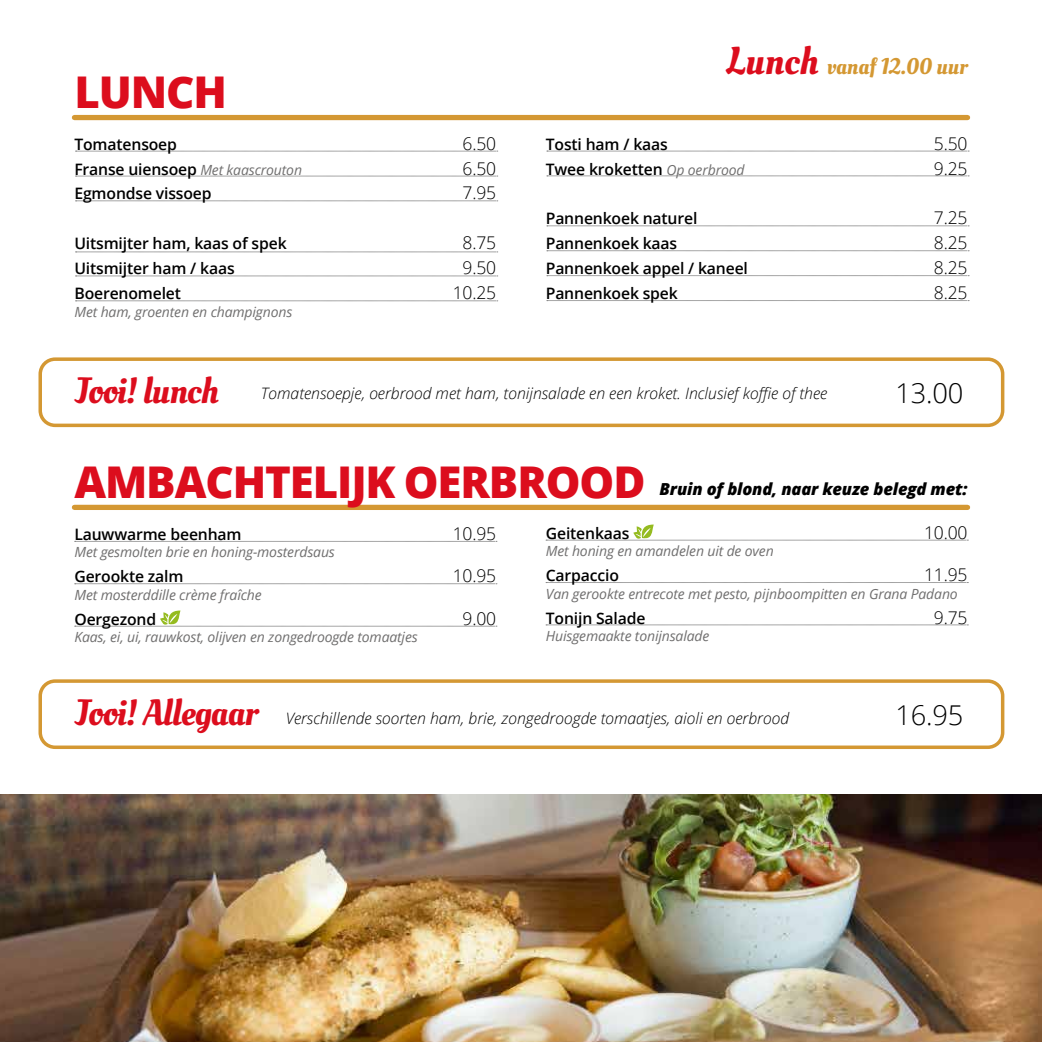
<style>
.page{position:relative;width:1042px;height:1042px;background:#fff}
.page>*{position:absolute;margin:0;border:0;box-sizing:border-box;transform-origin:0 0}
.t1{font:800 43.75px "Open Sans";letter-spacing:-.025em;color:#dc0d1d}
.t2{font:36.4px "Oleo Script";letter-spacing:-.02em;color:#dc0d1d}
.t3{font:300 27.3px "Open Sans";letter-spacing:-.01em;color:#000}
.t4{font:22.75px "Oleo Script";color:#d49833}
.t5{font:300 17.5px "Open Sans";letter-spacing:-.01em;color:#000}
.t6{font:italic 800 16.62px "Open Sans";letter-spacing:-.01em;color:#000}
.t7{font:600 15.75px "Open Sans";letter-spacing:-.01em;color:#000}
.t8{font:italic 300 15.75px "Open Sans";color:#000}
.t9{font:italic 14px "Open Sans";letter-spacing:-.01em;color:#706f6f}
.s1{font-weight:400;font-style:italic;font-size:14px;color:#706f6f}
.s2{font-size:38.5px;color:#dc0d1d}
</style>
<div class="page">
<svg style="left:75px;top:541px;width:422px;height:1px"></svg>
<svg style="left:75px;top:583px;width:422px;height:1px"></svg>
<svg style="left:546px;top:582px;width:422px;height:1px"></svg>
<svg style="left:546px;top:624px;width:422px;height:1px"></svg>
<svg style="left:75px;top:151px;width:423px;height:1px"></svg>
<svg style="left:75px;top:176px;width:423px;height:1px"></svg>
<svg style="left:75px;top:201px;width:423px;height:1px"></svg>
<svg style="left:75px;top:252px;width:423px;height:1px"></svg>
<svg style="left:75px;top:276px;width:423px;height:1px"></svg>
<svg style="left:75px;top:300px;width:423px;height:1px"></svg>
<svg style="left:547px;top:151px;width:422px;height:1px"></svg>
<svg style="left:547px;top:176px;width:422px;height:1px"></svg>
<svg style="left:547px;top:226px;width:422px;height:1px"></svg>
<svg style="left:547px;top:250px;width:422px;height:1px"></svg>
<svg style="left:547px;top:275px;width:422px;height:1px"></svg>
<svg style="left:547px;top:300px;width:422px;height:1px"></svg>
<svg style="left:75px;top:610px;width:422px;height:17px"></svg>
<svg style="left:546px;top:524px;width:422px;height:17px"></svg>
<div style="left:74px;top:115px;width:893px;height:5px;background:#d49833"></div>
<div style="left:74px;top:505px;width:893px;height:5px;background:#d49833"></div>
<img style="left:0;top:795px;width:1042px;height:247px">
<div style="left:38px;top:357px;width:966px;height:70px;border:4px solid #d49833;border-radius:15px"></div>
<div style="left:38px;top:679px;width:966px;height:70px;border:4px solid #d49833;border-radius:15px"></div>
<h1 class="t1" style="left:74px;top:59px;width:154px">LUNCH</h1>
<p class="t7" style="left:74px;top:133px;width:104px">Tomatensoep</p>
<p class="t5" style="left:462px;top:131px;width:35px">6.50</p>
<p class="t7" style="left:74px;top:158px;width:229px">Franse uiensoep <span class="s1">Met kaascrouton</span></p>
<p class="t5" style="left:462px;top:156px;width:35px">6.50</p>
<p class="t7" style="left:74px;top:183px;width:139px">Egmondse vissoep</p>
<p class="t5" style="left:462px;top:181px;width:35px">7.95</p>
<p class="t7" style="left:74px;top:233px;width:214px">Uitsmijter ham, kaas of spek</p>
<p class="t5" style="left:462px;top:231px;width:35px">8.75</p>
<p class="t7" style="left:74px;top:258px;width:162px">Uitsmijter ham / kaas</p>
<p class="t5" style="left:462px;top:256px;width:35px">9.50</p>
<p class="t7" style="left:74px;top:283px;width:108px">Boerenomelet</p>
<p class="t5" style="left:453px;top:281px;width:45px">10.25</p>
<p class="t9" style="left:74px;top:302px;width:219px">Met ham, groenten en champignons</p>
<h3 class="t4" style="left:726px;top:53px;width:243px"><span class="s2">Lunch</span> vanaf 12.00 uur</h3>
<p class="t7" style="left:546px;top:133px;width:123px">Tosti ham / kaas</p>
<p class="t5" style="left:934px;top:131px;width:35px">5.50</p>
<p class="t7" style="left:546px;top:158px;width:200px">Twee kroketten <span class="s1">Op oerbrood</span></p>
<p class="t5" style="left:934px;top:156px;width:35px">9.25</p>
<p class="t7" style="left:546px;top:208px;width:153px">Pannenkoek naturel</p>
<p class="t5" style="left:934px;top:206px;width:35px">7.25</p>
<p class="t7" style="left:546px;top:233px;width:133px">Pannenkoek kaas</p>
<p class="t5" style="left:934px;top:231px;width:35px">8.25</p>
<p class="t7" style="left:546px;top:258px;width:204px">Pannenkoek appel / kaneel</p>
<p class="t5" style="left:934px;top:256px;width:35px">8.25</p>
<p class="t7" style="left:546px;top:283px;width:134px">Pannenkoek spek</p>
<p class="t5" style="left:934px;top:281px;width:35px">8.25</p>
<h2 class="t2" style="left:75px;top:369px;width:145px">Jooi! lunch</h2>
<p class="t8" style="left:261px;top:382px;width:568px">Tomatensoepje, oerbrood met ham, tonijnsalade en een kroket. Inclusief koffie of thee</p>
<h3 class="t3" style="left:895px;top:374px;width:69px">13.00</h3>
<h1 class="t1" style="left:74px;top:448px;width:572px">AMBACHTELIJK OERBROOD</h1>
<p class="t6" style="left:659px;top:476px;width:309px">Bruin of blond, naar keuze belegd met:</p>
<p class="t7" style="left:74px;top:523px;width:169px">Lauwwarme beenham</p>
<p class="t5" style="left:453px;top:521px;width:45px">10.95</p>
<p class="t9" style="left:74px;top:542px;width:262px">Met gesmolten brie en honing-mosterdsaus</p>
<p class="t7" style="left:74px;top:566px;width:111px">Gerookte zalm</p>
<p class="t5" style="left:453px;top:564px;width:45px">10.95</p>
<p class="t9" style="left:74px;top:585px;width:189px">Met mosterddille crème fraîche</p>
<p class="t7" style="left:74px;top:608px;width:83px">Oergezond</p>
<p class="t5" style="left:462px;top:606px;width:35px">9.00</p>
<p class="t9" style="left:74px;top:627px;width:345px">Kaas, ei, ui, rauwkost, olijven en zongedroogde tomaatjes</p>
<p class="t7" style="left:546px;top:522px;width:85px">Geitenkaas</p>
<p class="t5" style="left:924px;top:520px;width:45px">10.00</p>
<p class="t9" style="left:546px;top:541px;width:229px">Met honing en amandelen uit de oven</p>
<p class="t7" style="left:546px;top:564px;width:75px">Carpaccio</p>
<p class="t5" style="left:924px;top:563px;width:45px">11.95</p>
<p class="t9" style="left:546px;top:584px;width:413px">Van gerookte entrecote met pesto, pijnboompitten en Grana Padano</p>
<p class="t7" style="left:546px;top:607px;width:101px">Tonijn Salade</p>
<p class="t5" style="left:934px;top:605px;width:35px">9.75</p>
<p class="t9" style="left:546px;top:626px;width:165px">Huisgemaakte tonijnsalade</p>
<h2 class="t2" style="left:75px;top:691px;width:184px">Jooi! Allegaar</h2>
<p class="t8" style="left:286px;top:707px;width:505px">Verschillende soorten ham, brie, zongedroogde tomaatjes, aioli en oerbrood</p>
<h3 class="t3" style="left:895px;top:696px;width:69px">16.95</h3>
</div>
